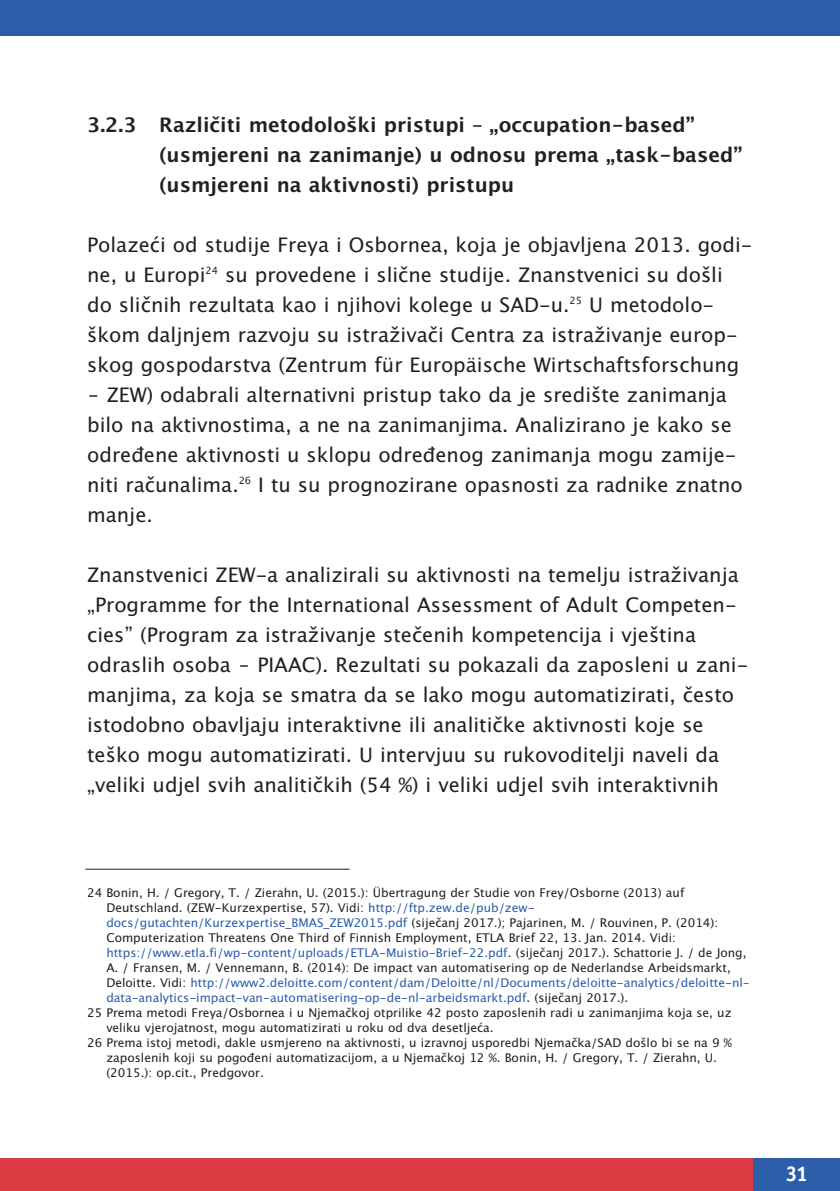
<style>
.page{position:relative;width:840px;height:1191px;background:#fff}
.page>*{position:absolute;margin:0;border:0;box-sizing:border-box;transform-origin:0 0}
.t1{font:700 22px "Officina Sans";color:#fff}
.t2{font:20px/30px "Lucida Grande";color:#231f20}
.t3{font:700 20px/30px "Lucida Grande";color:#231f20}
.t4{font:12px "Lucida Grande";color:#231f20}
.t5{font:12px "Lucida Grande";color:#2b5da9}
.s1{color:#2b5da9}
.s2{color:#231f20}
</style>
<div class="page">
<div style="left:0;top:1158px;width:763px;height:33px;background:#dd3c45"></div>
<div style="left:752px;top:1158px;width:87px;height:33px;background:#2b5da9"></div>
<div style="left:0;top:0;width:839px;height:36px;background:#2b5da9"></div>
<hr style="left:85px;top:868px;width:264px;height:1px;background:#231f20">
<p class="t3" style="left:159px;top:110px;width:584px;text-indent:-72px">3.2.3 Različiti metodološki pristupi – „occupation-based” (usmjereni na zanimanje) u odnosu prema „task-based” (usmjereni na aktivnosti) pristupu</p>
<p class="t2" style="left:87px;top:230px;width:666px">Polazeći od studije Freya i Osbornea, koja je objavljena 2013. godi&shy;ne, u Europi<sup>24</sup> su provedene i slične studije. Znanstvenici su došli do sličnih rezultata kao i njihovi kolege u SAD-u.<sup>25</sup> U metodolo&shy;škom daljnjem razvoju su istraživači Centra za istraživanje europ&shy;skog gospodarstva (Zentrum für Europäische Wirtschaftsforschung ‒ ZEW) odabrali alternativni pristup tako da je središte zanimanja bilo na aktivnostima, a ne na zanimanjima. Analizirano je kako se određene aktivnosti u sklopu određenog zanimanja mogu zamije&shy;niti računalima.<sup>26</sup> I tu su prognozirane opasnosti za radnike znatno manje.</p>
<p class="t2" style="left:87px;top:560px;width:662px">Znanstvenici ZEW-a analizirali su aktivnosti na temelju istraživanja „Programme for the International Assessment of Adult Competen - ciesˮ (Program za istraživanje stečenih kompetencija i vještina odraslih osoba ‒ PIAAC). Rezultati su pokazali da zaposleni u zani&shy;manjima, za koja se smatra da se lako mogu automatizirati, često istodobno obavljaju interaktivne ili analitičke aktivnosti koje se teško mogu automatizirati. U intervjuu su rukovoditelji naveli da „veliki udjel svih analitičkih (54 %) i veliki udjel svih interaktivnih</p>
<p class="t4" style="left:87px;top:886px;width:598px">24 Bonin, H. / Gregory, T. / Zierahn, U. (2015.): Übertragung der Studie von Frey/Osborne (2013) auf</p>
<p class="t4" style="left:106px;top:901px;width:429px">Deutschland. (ZEW-Kurzexpertise, 57). Vidi: <span class="s1">http://ftp.zew.de/pub/zew-</span></p>
<p class="t4" style="left:106px;top:916px;width:613px"><span class="s1">docs/gutachten/Kurzexpertise_BMAS_ZEW2015.pdf</span> (siječanj 2017.); Pajarinen, M. / Rouvinen, P. (2014):</p>
<p class="t4" style="left:106px;top:931px;width:570px">Computerization Threatens One Third of Finnish Employment, ETLA Brief 22, 13. Jan. 2014. Vidi:</p>
<p class="t5" style="left:106px;top:946px;width:641px">https://www.etla.fi/wp-content/uploads/ETLA-Muistio-Brief-22.pdf<span class="s2">. (siječanj 2017.). Schattorie J. / de Jong,</span></p>
<p class="t4" style="left:106px;top:961px;width:625px">A. / Fransen, M. / Vennemann, B. (2014): De impact van automatisering op de Nederlandse Arbeidsmarkt,</p>
<p class="t5" style="left:106px;top:976px;width:644px"><span class="s2">Deloitte. Vidi:</span> http://www2.deloitte.com/content/dam/Deloitte/nl/Documents/deloitte-analytics/deloitte-nl-</p>
<p class="t5" style="left:106px;top:991px;width:523px">data-analytics-impact-van-automatisering-op-de-nl-arbeidsmarkt.pdf<span class="s2">. (siječanj 2017.).</span></p>
<p class="t4" style="left:87px;top:1006px;width:645px">25 Prema metodi Freya/Osbornea i u Njemačkoj otprilike 42 posto zaposlenih radi u zanimanjima koja se, uz</p>
<p class="t4" style="left:106px;top:1021px;width:388px">veliku vjerojatnost, mogu automatizirati u roku od dva desetljeća.</p>
<p class="t4" style="left:87px;top:1036px;width:646px">26 Prema istoj metodi, dakle usmjereno na aktivnosti, u izravnoj usporedbi Njemačka/SAD došlo bi se na 9 %</p>
<p class="t4" style="left:106px;top:1051px;width:611px">zaposlenih koji su pogođeni automatizacijom, a u Njemačkoj 12 %. Bonin, H. / Gregory, T. / Zierahn, U.</p>
<p class="t4" style="left:106px;top:1066px;width:159px">(2015.): op.cit., Predgovor.</p>
<p class="t1" style="left:785px;top:1160px;width:24px">31</p>
</div>
